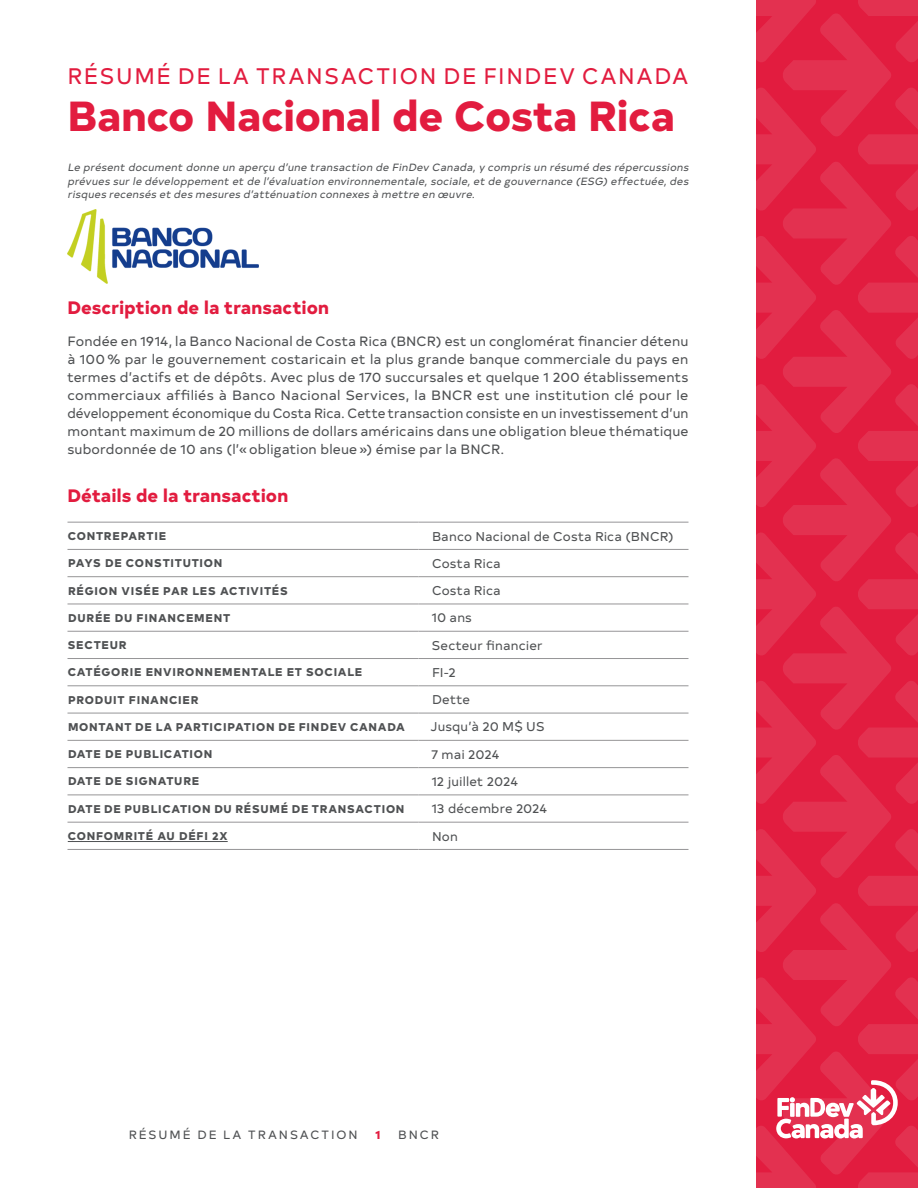
<style>
.page{position:relative;width:918px;height:1188px;background:#fff}
.page>*{position:absolute;margin:0;border:0;box-sizing:border-box;transform-origin:0 0}
.t1{font:800 42px "Typold";letter-spacing:-.01em;color:#e21c3f}
.H1_-_Accent{font:22.5px "Typold";letter-spacing:.075em;color:#e21c3f}
.t2{font:800 18px "Typold";letter-spacing:.005em;color:#e21c3f}
.Body_copy{font:13.5px/18px "Typold";letter-spacing:.015em;color:#4f5153;text-align:justify}
.Body_copy__not_justi{font:12.75px "Typold";letter-spacing:.01em;color:#4f5153}
.t3{font:12px "Typold";letter-spacing:.165em;color:#4f5153}
.t4{font:800 12px "Typold";color:#e21c3f}
.Table_-_Category{font:800 11.25px "Typold";letter-spacing:.07em;color:#4f5153}
.Intro_paragraph{font:italic 10.5px/13.5px "Typold";color:#4f5153;text-align:justify}
</style>
<div class="page">
<svg style="left:756px;top:0;width:162px;height:1188px;background:#e2294a"></svg>
<hr style="left:68px;top:522px;width:350px;height:1px;background:#969597">
<hr style="left:418px;top:522px;width:270px;height:1px;background:#969597">
<hr style="left:68px;top:549px;width:350px;height:1px;background:#969597">
<hr style="left:418px;top:549px;width:270px;height:1px;background:#969597">
<hr style="left:68px;top:576px;width:350px;height:1px;background:#969597">
<hr style="left:418px;top:576px;width:270px;height:1px;background:#969597">
<hr style="left:68px;top:604px;width:350px;height:1px;background:#969597">
<hr style="left:418px;top:604px;width:270px;height:1px;background:#969597">
<hr style="left:68px;top:631px;width:350px;height:1px;background:#969597">
<hr style="left:418px;top:631px;width:270px;height:1px;background:#969597">
<hr style="left:68px;top:658px;width:350px;height:1px;background:#969597">
<hr style="left:418px;top:658px;width:270px;height:1px;background:#969597">
<hr style="left:68px;top:685px;width:350px;height:1px;background:#969597">
<hr style="left:418px;top:685px;width:270px;height:1px;background:#969597">
<hr style="left:68px;top:713px;width:350px;height:1px;background:#969597">
<hr style="left:418px;top:713px;width:270px;height:1px;background:#969597">
<hr style="left:68px;top:740px;width:350px;height:1px;background:#969597">
<hr style="left:418px;top:740px;width:270px;height:1px;background:#969597">
<hr style="left:68px;top:767px;width:350px;height:1px;background:#969597">
<hr style="left:418px;top:767px;width:270px;height:1px;background:#969597">
<hr style="left:68px;top:795px;width:350px;height:1px;background:#969597">
<hr style="left:418px;top:795px;width:270px;height:1px;background:#969597">
<hr style="left:68px;top:822px;width:350px;height:1px;background:#969597">
<hr style="left:418px;top:822px;width:270px;height:1px;background:#969597">
<hr style="left:68px;top:849px;width:350px;height:1px;background:#969597">
<hr style="left:418px;top:849px;width:270px;height:1px;background:#969597">
<hr style="left:68px;top:841px;width:160px;height:1px;background:#4f5153">
<img style="left:67px;top:210px;width:191px;height:74px">
<p class="H1_-_Accent" style="left:68px;top:59px;width:622px">RÉSUMÉ DE LA TRANSACTION DE FINDEV CANADA</p>
<h1 class="t1" style="left:68px;top:80px;width:609px">Banco Nacional de Costa Rica</h1>
<p class="Intro_paragraph" style="left:68px;top:160px;width:625px">Le présent document donne un aperçu d’une transaction de FinDev Canada,y compris un résumé des répercussions prévues surle développement et de l’évaluation environnementale,sociale,et de gouvernance (ESG)effectuée,des risques recensés et des mesures d’atténuation connexes à mettre en œuvre.</p>
<h2 class="t2" style="left:68px;top:293px;width:263px">Description de la transaction</h2>
<p class="Body_copy" style="left:68px;top:331px;width:623px">Fondée en 1914, la Banco Nacional de Costa Rica (BNCR) est un conglomérat financier détenu à 100 % par le gouvernement costaricain et la plus grande banque commerciale du pays en termes d’actifs et de dépôts. Avec plus de 170 succursales et quelque 1 200 établissements commerciaux affiliés à Banco Nacional Services, la BNCR est une institution clé pour le développement économique du Costa Rica. Cette transaction consiste en un investissement d’un montant maximum de 20 millions de dollars américains dans une obligation bleue thématique subordonnée de 10 ans (l’« obligation bleue ») émise par la BNCR.</p>
<h2 class="t2" style="left:68px;top:481px;width:222px">Détails de la transaction</h2>
<p class="Table_-_Category" style="left:68px;top:527px;width:100px">CONTREPARTIE</p>
<p class="Body_copy__not_justi" style="left:432px;top:526px;width:243px">Banco Nacional de Costa Rica (BNCR)</p>
<p class="Table_-_Category" style="left:68px;top:554px;width:156px">PAYS DE CONSTITUTION</p>
<p class="Body_copy__not_justi" style="left:432px;top:553px;width:70px">Costa Rica</p>
<p class="Table_-_Category" style="left:68px;top:581px;width:221px">RÉGION VISÉE PAR LES ACTIVITÉS</p>
<p class="Body_copy__not_justi" style="left:432px;top:581px;width:70px">Costa Rica</p>
<p class="Table_-_Category" style="left:68px;top:608px;width:164px">DURÉE DU FINANCEMENT</p>
<p class="Body_copy__not_justi" style="left:432px;top:608px;width:42px">10 ans</p>
<p class="Table_-_Category" style="left:68px;top:636px;width:60px">SECTEUR</p>
<p class="Body_copy__not_justi" style="left:432px;top:635px;width:112px">Secteur financier</p>
<p class="Table_-_Category" style="left:68px;top:663px;width:296px">CATÉGORIE ENVIRONNEMENTALE ET SOCIALE</p>
<p class="Body_copy__not_justi" style="left:432px;top:663px;width:25px">FI-2</p>
<p class="Table_-_Category" style="left:68px;top:690px;width:132px">PRODUIT FINANCIER</p>
<p class="Body_copy__not_justi" style="left:432px;top:690px;width:39px">Dette</p>
<p class="Table_-_Category" style="left:68px;top:717px;width:339px">MONTANT DE LA PARTICIPATION DE FINDEV CANADA</p>
<p class="Body_copy__not_justi" style="left:430px;top:717px;width:116px">Jusqu’à 20 M$ US</p>
<p class="Table_-_Category" style="left:68px;top:745px;width:146px">DATE DE PUBLICATION</p>
<p class="Body_copy__not_justi" style="left:432px;top:744px;width:70px">7 mai 2024</p>
<p class="Table_-_Category" style="left:68px;top:772px;width:133px">DATE DE SIGNATURE</p>
<p class="Body_copy__not_justi" style="left:432px;top:772px;width:88px">12 juillet 2024</p>
<p class="Table_-_Category" style="left:68px;top:799px;width:338px">DATE DE PUBLICATION DU RÉSUMÉ DE TRANSACTION</p>
<p class="Body_copy__not_justi" style="left:432px;top:799px;width:117px">13 décembre 2024</p>
<p class="Table_-_Category" style="left:68px;top:827px;width:161px">CONFOMRITÉ AU DÉFI 2X</p>
<p class="Body_copy__not_justi" style="left:432px;top:826px;width:27px">Non</p>
<p class="t3" style="left:129px;top:1125px;width:231px">RÉSUMÉ DE LA TRANSACTION</p>
<p class="t4" style="left:375px;top:1124px;width:7px">1</p>
<p class="t3" style="left:398px;top:1125px;width:42px">BNCR</p>
</div>
